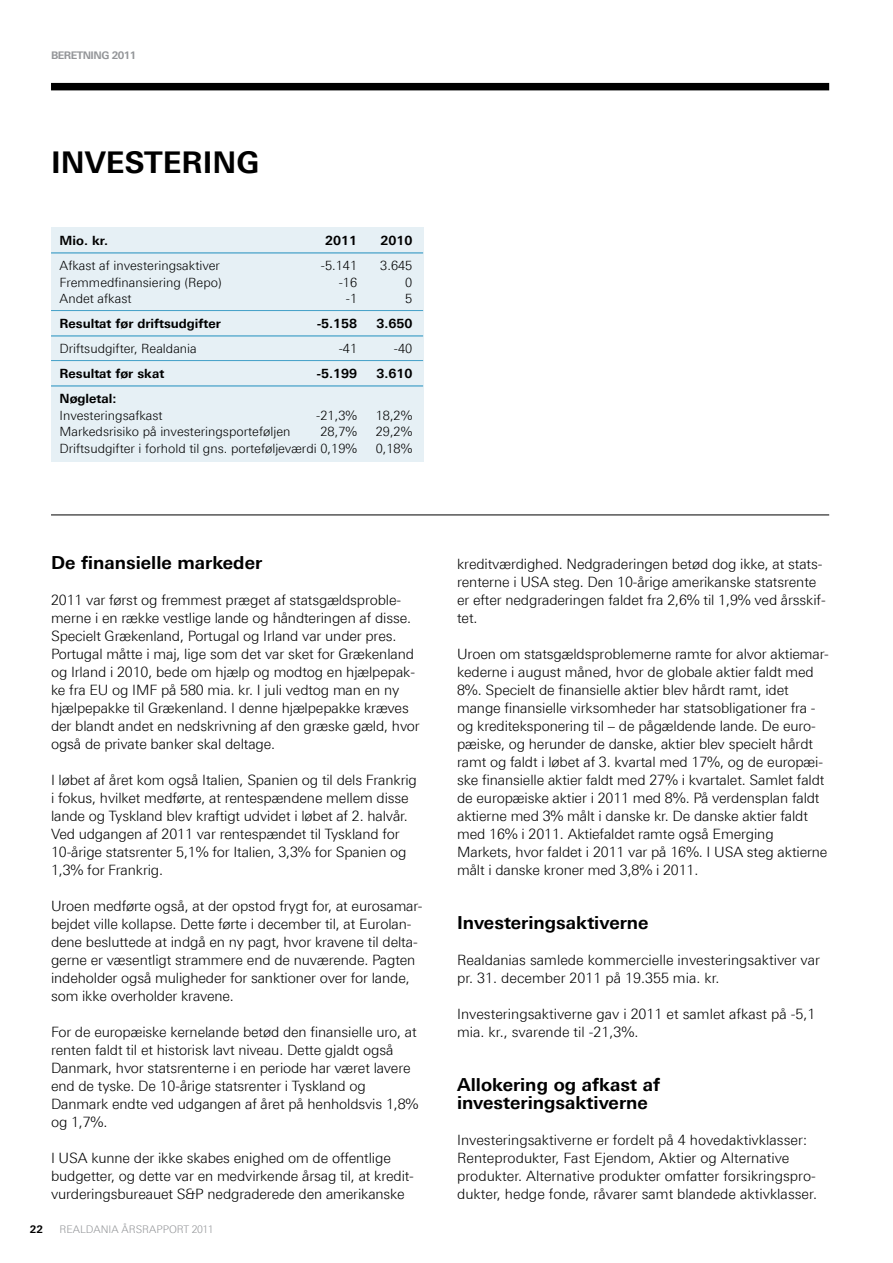
<style>
.page{position:relative;width:893px;height:1263px;background:#fff}
.page>*{position:absolute;margin:0;border:0;box-sizing:border-box;transform-origin:0 0}
.t1{font:700 30px "Linotype Univers 630";color:#000}
.t2{font:700 18px/18px "Linotype Univers 630";color:#000}
.t3{font:300 14.25px/18px "Linotype Univers 330";letter-spacing:-.01em;color:#000}
.t4{font:300 12.75px "Linotype Univers 330";color:#000}
.t5{font:700 12.75px "Linotype Univers 630";color:#000}
.t6{font:300 10.5px "Linotype Univers 330";color:#939598}
.t7{font:700 10.5px "Linotype Univers 630";letter-spacing:-.05em;color:#939598}
.t8{font:700 10.5px "Linotype Univers 630";color:#000}
</style>
<div class="page">
<hr style="left:51px;top:514px;width:778px;height:1px;background:#000">
<div style="left:51px;top:83px;width:778px;height:7px;background:#000"></div>
<div style="left:51px;top:227px;width:372px;height:234px;background:#e6f0f5"></div>
<hr style="left:51px;top:252px;width:372px;height:1px;background:#419fc7">
<hr style="left:51px;top:310px;width:372px;height:1px;background:#419fc7">
<hr style="left:51px;top:335px;width:372px;height:1px;background:#419fc7">
<hr style="left:51px;top:360px;width:372px;height:1px;background:#419fc7">
<hr style="left:51px;top:385px;width:372px;height:2px;background:#419fc7">
<p class="t7" style="left:51px;top:49px;width:87px">Beretning 2011</p>
<h1 class="t1" style="left:51px;top:144px;width:210px">I nvestering</h1>
<p class="t5" style="left:60px;top:233px;width:50px">M io. kr.</p>
<p class="t5" style="left:325px;top:233px;width:34px">2011</p>
<p class="t5" style="left:380px;top:233px;width:34px">2010</p>
<p class="t4" style="left:60px;top:258px;width:162px">Afkast af investeringsaktiver</p>
<p class="t4" style="left:321px;top:258px;width:38px">-5.141</p>
<p class="t4" style="left:380px;top:258px;width:34px">3.645</p>
<p class="t4" style="left:60px;top:275px;width:164px">Fremmedfinansiering (Repo)</p>
<p class="t4" style="left:339px;top:275px;width:20px">-16</p>
<p class="t4" style="left:405px;top:275px;width:9px">0</p>
<p class="t4" style="left:60px;top:291px;width:74px">Andet afkast</p>
<p class="t4" style="left:346px;top:291px;width:13px">-1</p>
<p class="t4" style="left:405px;top:291px;width:9px">5</p>
<p class="t5" style="left:60px;top:316px;width:163px">Resultat før driftsudgifter</p>
<p class="t5" style="left:317px;top:316px;width:42px">-5.158</p>
<p class="t5" style="left:376px;top:316px;width:38px">3.650</p>
<p class="t4" style="left:60px;top:341px;width:139px">Driftsudgifter, Realdania</p>
<p class="t4" style="left:339px;top:341px;width:20px">-41</p>
<p class="t4" style="left:394px;top:341px;width:20px">-40</p>
<p class="t5" style="left:60px;top:366px;width:106px">Resultat før skat</p>
<p class="t5" style="left:317px;top:366px;width:42px">-5.199</p>
<p class="t5" style="left:376px;top:366px;width:38px">3.610</p>
<p class="t5" style="left:59px;top:391px;width:58px">Nøgletal:</p>
<p class="t4" style="left:59px;top:408px;width:105px">I nvesteringsafkast</p>
<p class="t4" style="left:316px;top:408px;width:42px">-21,3%</p>
<p class="t4" style="left:376px;top:408px;width:38px">18,2%</p>
<p class="t4" style="left:59px;top:424px;width:232px">Markedsrisiko på investeringsporteføljen</p>
<p class="t4" style="left:320px;top:424px;width:38px">28,7%</p>
<p class="t4" style="left:376px;top:424px;width:38px">29,2%</p>
<p class="t4" style="left:59px;top:441px;width:299px">Driftsudgifter i forhold til gns. porteføljeværdi 0,19%</p>
<p class="t4" style="left:376px;top:441px;width:38px">0,18%</p>
<p class="t2" style="left:51px;top:554px;width:213px">De finansielle markeder</p>
<p class="t3" style="left:51px;top:591px;width:370px">2011 var først og fremmest præget af statsgældsproble&shy;merne i en række vestlige lande og håndteringen af disse.<br>Specielt Grækenland, Portugal og I rland var under pres.<br>Portugal måtte i maj, lige som det var sket for Grækenland og I rland i 2010, bede om hjælp og modtog en hjælpepak&shy;ke fra E U og I MF på 580 mia. kr. I juli vedtog man en ny hjælpepakke til Grækenland. I denne hjælpepakke kræves der blandt andet en nedskrivning af den græske gæld, hvor også de private banker skal deltage.</p>
<p class="t3" style="left:51px;top:771px;width:367px">I løbet af året kom også Italien, Spanien og til dels Frankrig i fokus, hvilket medførte, at rentespændene mellem disse lande og Tyskland blev kraftigt udvidet i løbet af 2. halvår.<br>Ved udgangen af 2011 var rentespændet til Tyskland for 10-årige statsrenter 5,1% for Italien, 3,3% for Spanien og 1,3% for Frankrig.</p>
<p class="t3" style="left:51px;top:897px;width:373px">Uroen medførte også, at der opstod frygt for, at eurosamar&shy;bejdet ville kollapse. Dette førte i december til, at Eurolan&shy;dene besluttede at indgå en ny pagt, hvor kravene til delta&shy;gerne er væsentligt strammere end de nuværende. Pagten indeholder også muligheder for sanktioner over for lande, som ikke overholder kravene.</p>
<p class="t3" style="left:51px;top:1023px;width:369px">For de europæiske kernelande betød den finansielle uro, at renten faldt til et historisk lavt niveau. Dette gjaldt også Danmark, hvor statsrenterne i en periode har været lavere end de tyske. De 10-årige statsrenter i Tyskland og Danmark endte ved udgangen af året på henholdsvis 1,8% og 1,7%.</p>
<p class="t3" style="left:51px;top:1149px;width:364px">I USA kunne der ikke skabes enighed om de offentlige budgetter, og dette var en medvirkende årsag til, at kredit&shy;vurderingsbureauet S&amp;P nedgraderede den amerikanske</p>
<p class="t8" style="left:30px;top:1223px;width:15px">22</p>
<p class="t6" style="left:60px;top:1223px;width:156px">realdania årsrapport 2011</p>
<p class="t3" style="left:457px;top:555px;width:370px">kreditværdighed. N edgraderingen betød dog ikke, at stats&shy;renterne i USA steg. Den 10-årige amerikanske statsrente er efter nedgraderingen faldet fra 2,6% til 1,9% ved årsskif&shy;tet.</p>
<p class="t3" style="left:457px;top:645px;width:373px">Uroen om statsgældsproblemerne ramte for alvor aktiemar&shy;kederne i august måned, hvor de globale aktier faldt med 8%. Specielt de finansielle aktier blev hårdt ramt, idet mange finansielle virksomheder har statsobligationer fra - og krediteksponering til – de pågældende lande. De euro&shy;pæiske, og herunder de danske, aktier blev specielt hårdt ramt og faldt i løbet af 3. kvartal med 17%, og de europæi&shy;ske finansielle aktier faldt med 27% i kvartalet. Samlet faldt de europæiske aktier i 2011 med 8%. På verdensplan faldt aktierne med 3% målt i danske kr. De danske aktier faldt med 16% i 2011. Aktiefaldet ramte også Emerging Markets, hvor faldet i 2011 var på 16%. I USA steg aktierne målt i danske kroner med 3,8% i 2011.</p>
<p class="t2" style="left:457px;top:914px;width:193px">I nvesteringsaktiverne</p>
<p class="t3" style="left:457px;top:951px;width:364px">Realdanias samlede kommercielle investeringsaktiver var pr. 31. december 2011 på 19.355 mia. kr.</p>
<p class="t3" style="left:457px;top:1005px;width:360px">I nvesteringsaktiverne gav i 2011 et samlet afkast på -5,1 mia. kr., svarende til -21,3%.</p>
<p class="t2" style="left:457px;top:1076px;width:204px">Allokering og afkast af investeringsaktiverne</p>
<p class="t3" style="left:457px;top:1131px;width:361px">I nvesteringsaktiverne er fordelt på 4 hovedaktivklasser:<br>Renteprodukter, Fast Ejendom, Aktier og Alternative produkter. Alternative produkter omfatter forsikringspro&shy;dukter, hedge fonde, råvarer samt blandede aktivklasser.</p>
</div>
